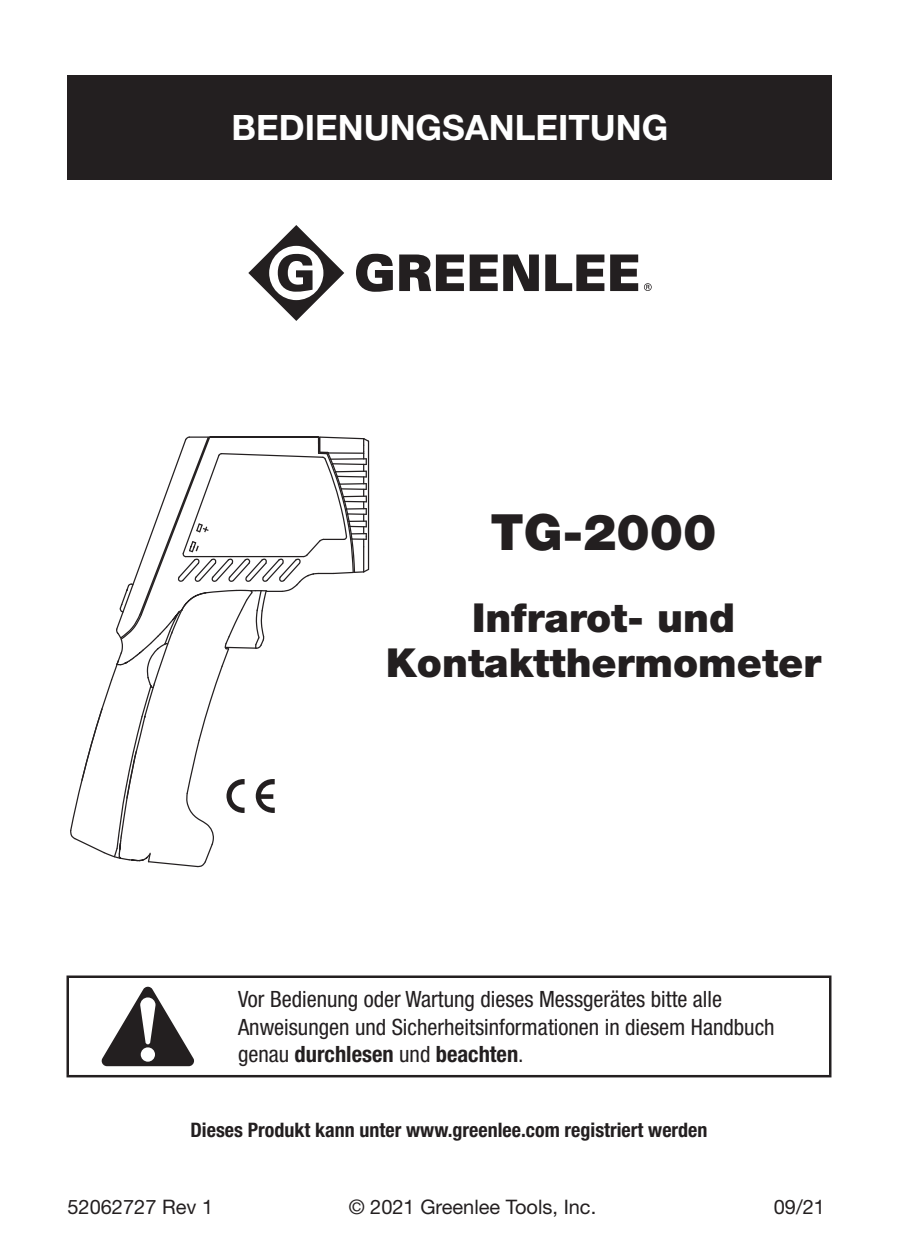
<style>
.page{position:relative;width:900px;height:1260px;background:#fff}
.page>*{position:absolute;margin:0;border:0;box-sizing:border-box;transform-origin:0 0}
.t1{font:900 50px "Helvetica Neue LT Std";color:#231f20}
.t2{font:900 40px/45px "Helvetica Neue LT Std";color:#231f20;text-align:center}
.t3{font:700 35px "Helvetica Neue LT Std";color:#fff}
.t4{font:condensed 22.5px/27.5px "Helvetica Neue LT Std";color:#231f20}
.t5{font:700 condensed 20px "Helvetica Neue LT Std";color:#231f20}
.t6{font:20px "Helvetica Neue LT Std";color:#231f20}
.s1{font-weight:700}
</style>
<div class="page">
<div style="left:68px;top:75px;width:764px;height:105px;background:#231f20"></div>
<svg style="left:248px;top:225px;width:96px;height:96px"></svg>
<svg style="left:644px;top:283px;width:8px;height:8px"></svg>
<svg style="left:399px;top:255px;width:65px;height:36px"></svg>
<svg style="left:470px;top:255px;width:69px;height:36px"></svg>
<svg style="left:545px;top:255px;width:59px;height:36px"></svg>
<svg style="left:610px;top:255px;width:28px;height:36px"></svg>
<svg style="left:356px;top:254px;width:37px;height:38px"></svg>
<hr style="left:67px;top:975px;width:161px;height:3px;background:#231f20">
<hr style="left:67px;top:978px;width:2px;height:97px;background:#231f20">
<hr style="left:228px;top:975px;width:603px;height:3px;background:#231f20">
<hr style="left:829px;top:978px;width:3px;height:97px;background:#231f20">
<hr style="left:67px;top:1075px;width:161px;height:2px;background:#231f20">
<hr style="left:228px;top:1075px;width:603px;height:2px;background:#231f20">
<svg style="left:102px;top:987px;width:92px;height:79px"></svg>
<svg style="left:70px;top:436px;width:300px;height:432px"></svg>
<h3 class="t3" style="left:232px;top:106px;width:438px">BEDIENUNGSANLEITUNG</h3>
<h1 class="t1" style="left:490px;top:502px;width:228px">TG-2000</h1>
<h2 class="t2" style="left:386px;top:595px;width:437px">Infrarot- und<br>Kontaktthermometer</h2>
<p class="t4" style="left:238px;top:985px;width:538px">Vor Bedienung oder Wartung dieses Messgerätes bitte alle<br>Anweisungen und Sicherheitsinformationen in diesem Handbuch genau <span class="s1">durchlesen</span> und <span class="s1">beachten</span>.</p>
<p class="t5" style="left:190px;top:1118px;width:519px">Dieses Produkt kann unter www.greenlee.com registriert werden</p>
<p class="t6" style="left:68px;top:1195px;width:147px">52062727 Rev 1</p>
<p class="t6" style="left:349px;top:1195px;width:249px">© 2021 Greenlee Tools, Inc.</p>
<p class="t6" style="left:774px;top:1195px;width:53px">09/21</p>
</div>
